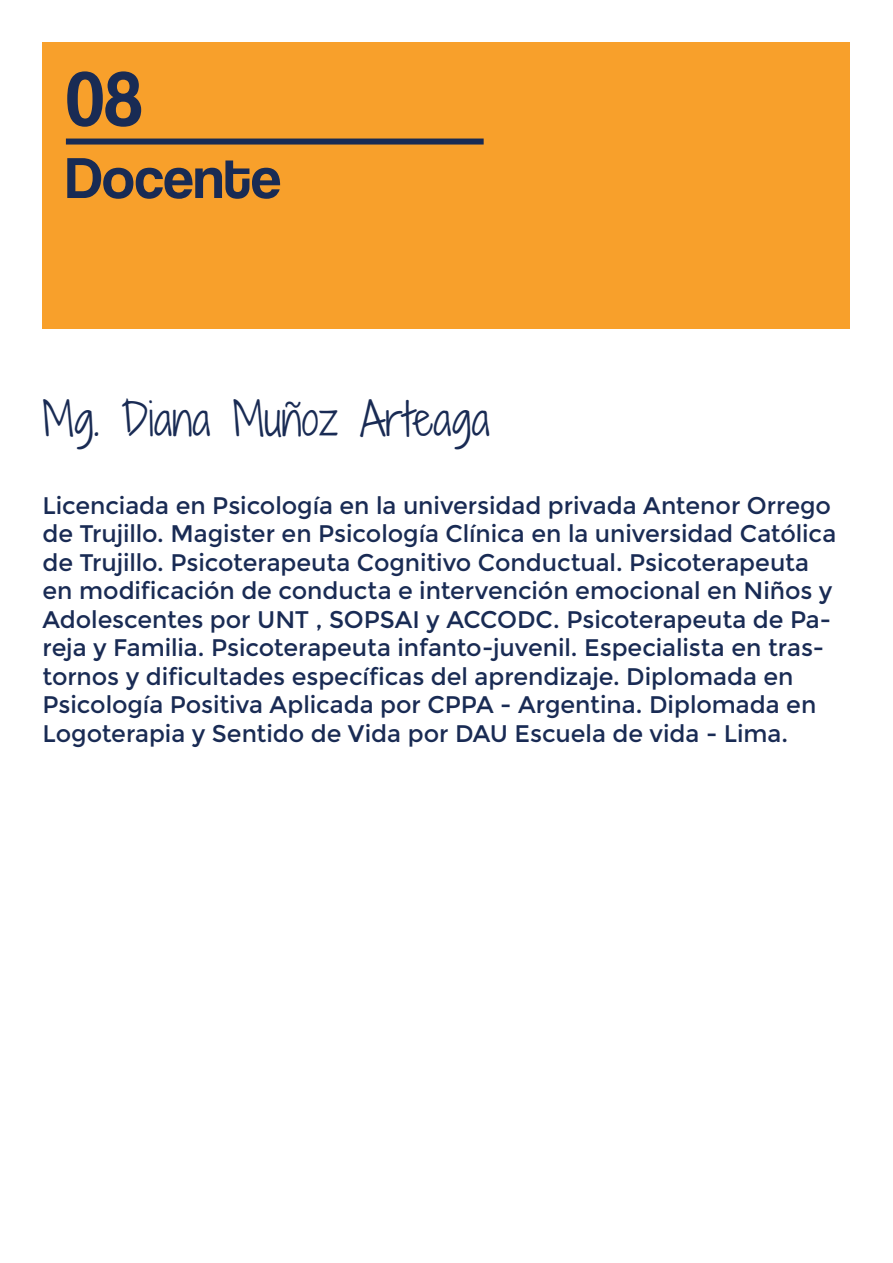
<style>
.page{position:relative;width:893px;height:1263px;background:#fff}
.page>*{position:absolute;margin:0;border:0;box-sizing:border-box;transform-origin:0 0}
.t1{font:78px "Coolvetica Rg";color:#192b54}
.t2{font:60px "Coolvetica Rg";color:#192b54}
.t3{font:300 43.5px "Shadows Into";color:#192b54}
.t4{font:24px/28.5px "Montserrat";letter-spacing:-.005em;color:#192b54}
</style>
<div class="page">
<div style="left:43px;top:43px;width:807px;height:286px;background:#f8a02b"></div>
<div style="left:66px;top:139px;width:418px;height:6px;background:#192b54"></div>
<p class="t1" style="left:66px;top:53px;width:78px">08</p>
<p class="t2" style="left:66px;top:143px;width:217px">Docente</p>
<p class="t3" style="left:43px;top:387px;width:449px">Mg. Diana Muñoz Arteaga</p>
<p class="t4" style="left:43px;top:491px;width:795px">Licenciada en Psicología en la universidad privada Antenor Orrego de Trujillo. Magister en Psicología Clínica en la universidad Católica de Trujillo. Psicoterapeuta Cognitivo Conductual. Psicoterapeuta en modificación de conducta e intervención emocional en Niños y Adolescentes por UNT , SOPSAI y ACCODC. Psicoterapeuta de Pa&shy;reja y Familia. Psicoterapeuta infanto-juvenil. Especialista en tras&shy;tornos y dificultades específicas del aprendizaje. Diplomada en</p>
<p class="t4" style="left:43px;top:691px;width:775px">Psicología Positiva Aplicada por CPPA - Argentina. Diplomada en<br>Logoterapia y Sentido de Vida por DAU Escuela de vida - Lima.</p>
</div>
